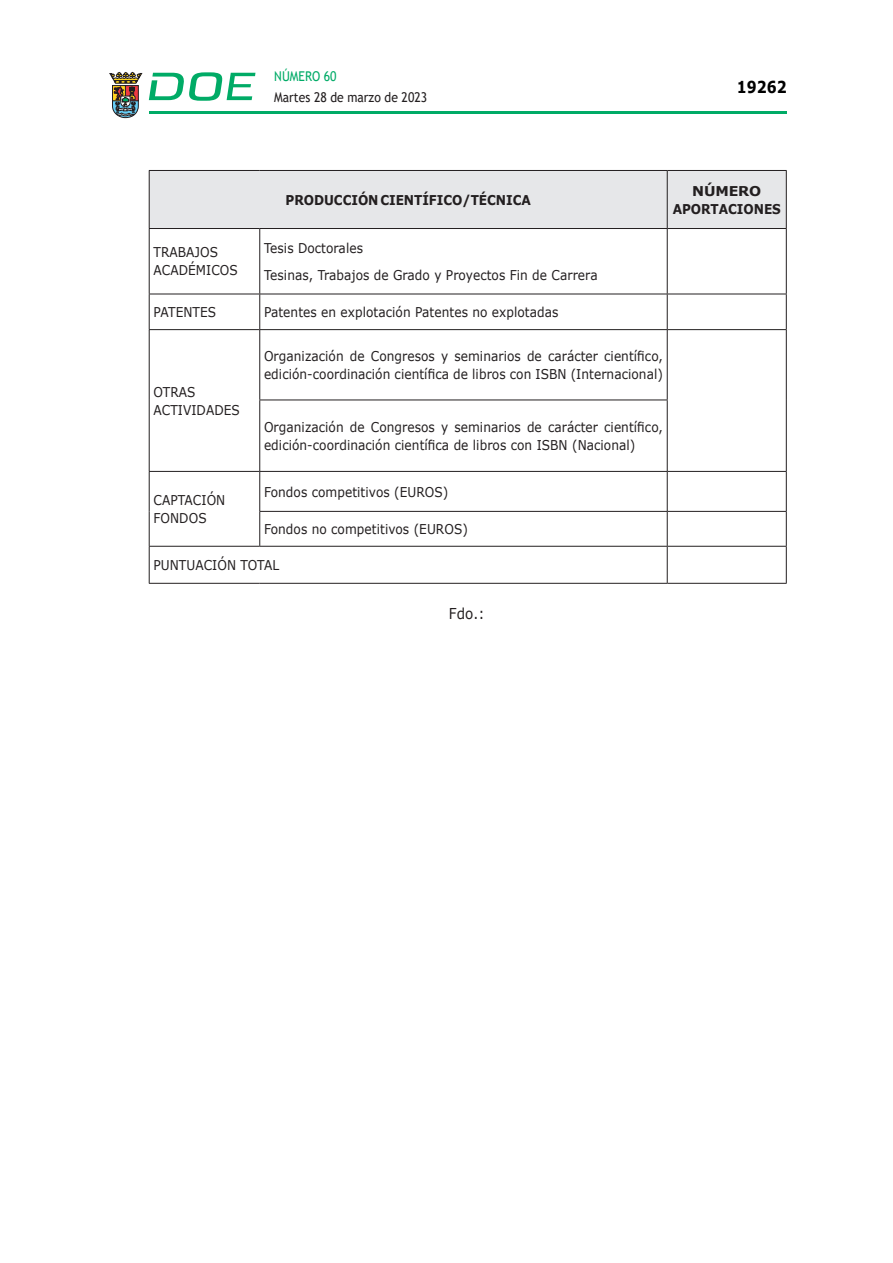
<style>
.page{position:relative;width:893px;height:1263px;background:#fff}
.page>*{position:absolute;margin:0;border:0;box-sizing:border-box;transform-origin:0 0}
.t1{font:700 16.5px "Verdana";color:#000;scale:.85 1}
.CUERPO_DE_TEXTO{font:15px "Verdana";color:#231f20;scale:.9 1}
.CUERPO_DE_TEXTO-2{font:13.5px/18px "Verdana";letter-spacing:.005em;color:#231f20;scale:.9 1}
.TABLATITULO{font:700 13.5px "Verdana";letter-spacing:-.005em;color:#231f20;scale:.9 1}
.t2{font:13.5px "Trebuchet MS";color:#231f20;scale:.9 1}
.TABLATITULO-2{font:700 13.5px/18px "Verdana";letter-spacing:-.005em;color:#231f20;text-align:center;scale:1.05 1}
.t3{font:13.5px "Trebuchet MS";color:#00ab67;scale:.9 1}
</style>
<div class="page">
<hr style="left:149px;top:111px;width:638px;height:3px;background:#00ab66">
<svg style="left:109px;top:72px;width:33px;height:46px"></svg>
<svg style="left:149px;top:72px;width:106px;height:29px"></svg>
<div style="left:150px;top:171px;width:636px;height:57px;background:#e6e7e9"></div>
<hr style="left:149px;top:170px;width:111px;height:1px;background:#231f20">
<hr style="left:149px;top:171px;width:1px;height:57px;background:#231f20">
<hr style="left:260px;top:170px;width:407px;height:1px;background:#231f20">
<hr style="left:667px;top:170px;width:120px;height:1px;background:#231f20">
<hr style="left:667px;top:171px;width:1px;height:57px;background:#231f20">
<hr style="left:786px;top:171px;width:1px;height:57px;background:#231f20">
<hr style="left:149px;top:228px;width:111px;height:1px;background:#231f20">
<hr style="left:260px;top:228px;width:407px;height:1px;background:#231f20">
<hr style="left:667px;top:228px;width:120px;height:1px;background:#231f20">
<hr style="left:149px;top:229px;width:1px;height:65px;background:#231f20">
<hr style="left:259px;top:229px;width:1px;height:65px;background:#231f20">
<hr style="left:667px;top:229px;width:1px;height:65px;background:#231f20">
<hr style="left:786px;top:229px;width:1px;height:65px;background:#231f20">
<hr style="left:149px;top:294px;width:111px;height:1px;background:#231f20">
<hr style="left:149px;top:294px;width:1px;height:35px;background:#231f20">
<hr style="left:260px;top:294px;width:407px;height:1px;background:#231f20">
<hr style="left:259px;top:294px;width:1px;height:35px;background:#231f20">
<hr style="left:667px;top:294px;width:120px;height:1px;background:#231f20">
<hr style="left:667px;top:294px;width:1px;height:35px;background:#231f20">
<hr style="left:786px;top:294px;width:1px;height:35px;background:#231f20">
<hr style="left:149px;top:329px;width:111px;height:1px;background:#231f20">
<hr style="left:149px;top:330px;width:1px;height:70px;background:#231f20">
<hr style="left:149px;top:400px;width:1px;height:71px;background:#231f20">
<hr style="left:260px;top:329px;width:407px;height:1px;background:#231f20">
<hr style="left:259px;top:330px;width:1px;height:70px;background:#231f20">
<hr style="left:667px;top:329px;width:120px;height:1px;background:#231f20">
<hr style="left:667px;top:330px;width:1px;height:70px;background:#231f20">
<hr style="left:786px;top:330px;width:1px;height:70px;background:#231f20">
<hr style="left:786px;top:400px;width:1px;height:71px;background:#231f20">
<hr style="left:259px;top:400px;width:409px;height:1px;background:#231f20">
<hr style="left:259px;top:400px;width:1px;height:71px;background:#231f20">
<hr style="left:667px;top:400px;width:1px;height:71px;background:#231f20">
<hr style="left:149px;top:471px;width:111px;height:1px;background:#231f20">
<hr style="left:149px;top:472px;width:1px;height:39px;background:#231f20">
<hr style="left:149px;top:511px;width:1px;height:35px;background:#231f20">
<hr style="left:260px;top:471px;width:407px;height:1px;background:#231f20">
<hr style="left:259px;top:472px;width:1px;height:39px;background:#231f20">
<hr style="left:667px;top:471px;width:120px;height:1px;background:#231f20">
<hr style="left:667px;top:472px;width:1px;height:39px;background:#231f20">
<hr style="left:786px;top:472px;width:1px;height:39px;background:#231f20">
<hr style="left:259px;top:511px;width:408px;height:1px;background:#231f20">
<hr style="left:259px;top:512px;width:1px;height:34px;background:#231f20">
<hr style="left:667px;top:511px;width:120px;height:1px;background:#231f20">
<hr style="left:667px;top:512px;width:1px;height:34px;background:#231f20">
<hr style="left:786px;top:512px;width:1px;height:34px;background:#231f20">
<hr style="left:149px;top:546px;width:111px;height:1px;background:#231f20">
<hr style="left:149px;top:547px;width:1px;height:36px;background:#231f20">
<hr style="left:260px;top:546px;width:407px;height:1px;background:#231f20">
<hr style="left:667px;top:546px;width:120px;height:1px;background:#231f20">
<hr style="left:667px;top:547px;width:1px;height:36px;background:#231f20">
<hr style="left:786px;top:547px;width:1px;height:36px;background:#231f20">
<hr style="left:149px;top:583px;width:111px;height:1px;background:#231f20">
<hr style="left:260px;top:583px;width:407px;height:1px;background:#231f20">
<hr style="left:667px;top:583px;width:120px;height:1px;background:#231f20">
<p class="t3" style="left:274px;top:67px;width:71px">NÚMERO 60</p>
<p class="t2" style="left:274px;top:88px;width:171px">Martes 28 de marzo de 2023</p>
<p class="t1" style="left:737px;top:75px;width:60px">19262</p>
<p class="TABLATITULO" style="left:286px;top:190px;width:274px">PRODUCCIÓN CIENTÍFICO/TÉCNICA</p>
<p class="TABLATITULO-2" style="left:673px;top:181px;width:105px">NÚMERO<br>APORTACIONES</p>
<p class="CUERPO_DE_TEXTO-2" style="left:153px;top:243px;width:95px">TRABAJOS<br>ACADÉMICOS</p>
<p class="CUERPO_DE_TEXTO-2" style="left:264px;top:239px;width:111px">Tesis Doctorales</p>
<p class="CUERPO_DE_TEXTO-2" style="left:264px;top:266px;width:372px">Tesinas, Trabajos de Grado y Proyectos Fin de Carrera</p>
<p class="CUERPO_DE_TEXTO-2" style="left:153px;top:303px;width:71px">PATENTES</p>
<p class="CUERPO_DE_TEXTO-2" style="left:264px;top:303px;width:329px">Patentes en explotación Patentes no explotadas</p>
<p class="CUERPO_DE_TEXTO-2" style="left:153px;top:383px;width:98px">OTRAS<br>ACTIVIDADES</p>
<p class="CUERPO_DE_TEXTO-2" style="left:264px;top:347px;width:445px">Organización de Congresos y seminarios de carácter científico, edición-coordinación científica de libros con ISBN (Internacional)</p>
<p class="CUERPO_DE_TEXTO-2" style="left:264px;top:418px;width:445px">Organización de Congresos y seminarios de carácter científico, edición-coordinación científica de libros con ISBN (Nacional)</p>
<p class="CUERPO_DE_TEXTO-2" style="left:153px;top:491px;width:81px">CAPTACIÓN<br>FONDOS</p>
<p class="CUERPO_DE_TEXTO-2" style="left:264px;top:482px;width:206px">Fondos competitivos (EUROS)</p>
<p class="CUERPO_DE_TEXTO-2" style="left:264px;top:520px;width:228px">Fondos no competitivos (EUROS)</p>
<p class="CUERPO_DE_TEXTO-2" style="left:153px;top:556px;width:141px">PUNTUACIÓN TOTAL</p>
<p class="CUERPO_DE_TEXTO" style="left:449px;top:603px;width:41px">Fdo.:</p>
</div>
